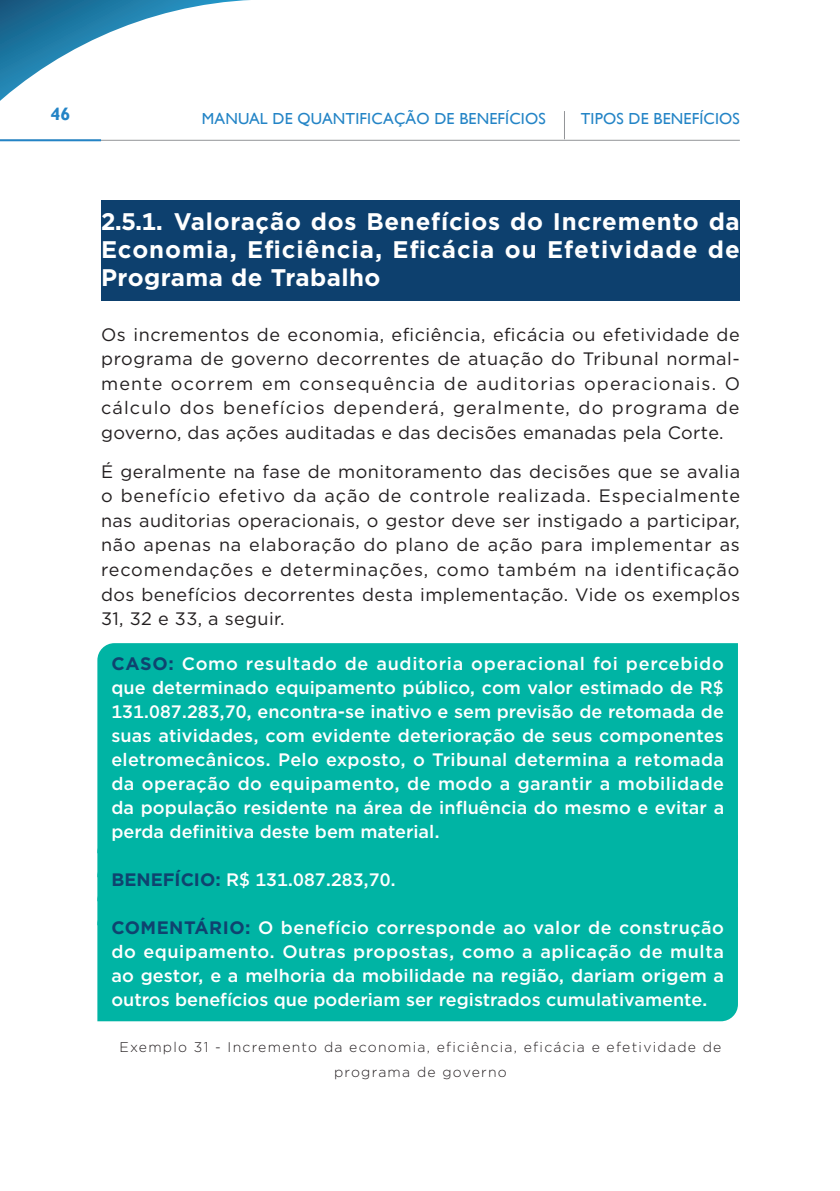
<style>
.page{position:relative;width:840px;height:1191px;background:#fff}
.page>*{position:absolute;margin:0;border:0;box-sizing:border-box;transform-origin:0 0}
.t1{font:700 24px/28px "Gotham";letter-spacing:.045em;color:#fff;text-align:justify}
.Título_N1_1L{font:500 18px/24px "Gotham";color:#fff;text-align:justify}
.Parágrafo_normal{font:18px/24.6px "Gotham";letter-spacing:.02em;color:#231f20;text-align:justify}
.t2{font:700 18px "Gill Sans";color:#2384c6}
.t3{font:16px "Gill Sans";letter-spacing:.01em;color:#2384c6}
.Parágrafo_normal-2{font:300 14px/24.6px "Gotham";letter-spacing:.09em;color:#241f21;text-align:center}
.s1{font-weight:700;color:#0f436f}
</style>
<div class="page">
<hr style="left:0;top:140px;width:739px;height:1px;background:#939598">
<svg style="left:564px;top:111px;width:1px;height:28px"></svg>
<svg style="left:0;top:0;width:525px;height:201px"></svg>
<div style="left:278px;top:0;width:312px;height:93px;background:#fff"></div>
<div style="left:101px;top:201px;width:638px;height:100px;background:#0d406e"></div>
<div style="left:97px;top:643px;width:640px;height:192px;background:#00b4a4"></div>
<div style="left:97px;top:835px;width:640px;height:72px;background:#00b4a4"></div>
<div style="left:97px;top:907px;width:640px;height:114px;background:#00b4a4"></div>
<p class="t2" style="left:50px;top:103px;width:22px">46</p>
<p class="t3" style="left:202px;top:109px;width:345px">MANUAL DE QUANTIFICAÇÃO DE BENEFÍCIOS</p>
<p class="t3" style="left:580px;top:109px;width:160px">TIPOS DE BENEFÍCIOS</p>
<p class="t1" style="left:101px;top:207px;width:640px">2.5.1. Valoração dos Benefícios do Incremento da Economia, Eficiência, Eficácia ou Efetividade de Programa de Trabalho</p>
<p class="Parágrafo_normal" style="left:101px;top:321px;width:640px">Os incrementos de economia, eficiência, eficácia ou efetividade de programa de governo decorrentes de atuação do Tribunal normal&shy;mente ocorrem em consequência de auditorias operacionais. O cálculo dos benefícios dependerá, geralmente, do programa de governo, das ações auditadas e das decisões emanadas pela Corte.</p>
<p class="Parágrafo_normal" style="left:101px;top:458px;width:640px">É geralmente na fase de monitoramento das decisões que se avalia o benefício efetivo da ação de controle realizada. Especialmente nas auditorias operacionais, o gestor deve ser instigado a participar, não apenas na elaboração do plano de ação para implementar as recomendações e determinações, como também na identificação dos benefícios decorrentes desta implementação. Vide os exemplos 31, 32 e 33, a seguir.</p>
<p class="Título_N1_1L" style="left:111px;top:651px;width:614px"><span class="s1">CASO:</span> Como resultado de auditoria operacional foi percebido que determinado equipamento público, com valor estimado de R$ 131.087.283,70, encontra-se inativo e sem previsão de retomada de suas atividades, com evidente deterioração de seus componentes eletromecânicos. Pelo exposto, o Tribunal determina a retomada da operação do equipamento, de modo a garantir a mobilidade da população residente na área de influência do mesmo e evitar a perda definitiva deste bem material.</p>
<p class="Título_N1_1L" style="left:111px;top:867px;width:286px"><span class="s1">BENEFÍCIO:</span> R$ 131.087.283,70.</p>
<p class="Título_N1_1L" style="left:111px;top:915px;width:614px"><span class="s1">COMENTÁRIO:</span> O benefício corresponde ao valor de construção do equipamento. Outras propostas, como a aplicação de multa ao gestor, e a melhoria da mobilidade na região, dariam origem a outros benefícios que poderiam ser registrados cumulativamente.</p>
<p class="Parágrafo_normal-2" style="left:119px;top:1034px;width:603px">Exemplo 31 - Incremento da economia, eficiência, eficácia e efetividade de programa de governo</p>
</div>
